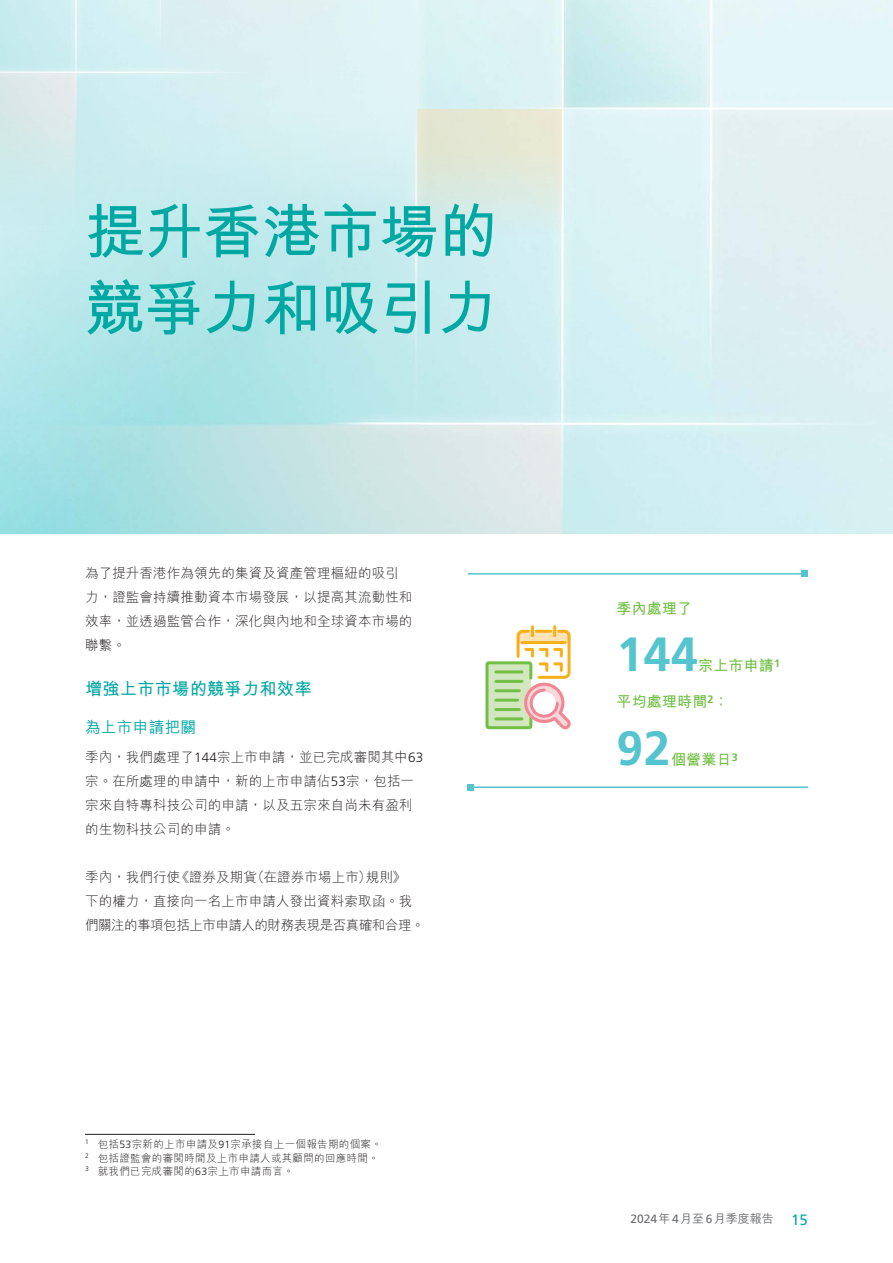
<style>
.page{position:relative;width:893px;height:1263px;background:#fff}
.page>*{position:absolute;margin:0;border:0;box-sizing:border-box;transform-origin:0 0}
.t1{font:700 60px/76.7px "M Hei HK";letter-spacing:-.02em;color:#00a8a3}
.t2{font:700 48px "Frutiger LT Std";color:#54c5cf}
.t3{font:700 17.25px "M Hei HK";letter-spacing:.01em;color:#00a8a3}
.t4{font:500 15.75px "M Hei HK";letter-spacing:.01em;color:#00a8a3}
.t5{font:700 15px "M Hei HK";letter-spacing:.01em;color:#71bf44}
.t6{font:300 13.5px/24px "M Hei HK";letter-spacing:.01em;color:#231f20}
.t7{font:500 12px "M Hei HK";color:#6c6d70}
.t8{font:300 10.5px/13.5px "M Hei HK";letter-spacing:.03em;color:#231f20}
.s1{font-family:"Frutiger LT Std"}
.s2{font-family:"Frutiger LT Std";font-weight:400}
.s3{font-family:"Frutiger LT Std";font-weight:400;font-size:15px;color:#00a8a3}
</style>
<div class="page">
<div style="left:417px;top:109px;width:144px;height:126px;background:linear-gradient(to bottom,#eae6cb,#d2eded)"></div>
<hr style="left:468px;top:573px;width:337px;height:2px;background:#54c5cf">
<svg style="left:802px;top:571px;width:6px;height:6px"></svg>
<hr style="left:471px;top:786px;width:337px;height:2px;background:#54c5cf">
<svg style="left:468px;top:784px;width:6px;height:6px"></svg>
<hr style="left:85px;top:1134px;width:170px;height:1px;background:#231f20">
<svg style="left:485px;top:625px;width:86px;height:105px"></svg>
<h1 class="t1" style="left:85px;top:189px;width:414px">提升香港市場的競爭力和吸引力</h1>
<p class="t6" style="left:85px;top:560px;width:329px">為了提升香港作為領先的集資及資產管理樞紐的吸引力，證監會持續推動資本市場發展，以提高其流動性和效率，並透過監管合作，深化與內地和全球資本市場的聯繫。</p>
<p class="t3" style="left:85px;top:676px;width:228px">增強上市市場的競爭力和效率</p>
<p class="t4" style="left:85px;top:716px;width:113px">為上市申請把關</p>
<p class="t6" style="left:85px;top:744px;width:340px">季內，我們處理了<span class="s1">144</span>宗上市申請，並已完成審閱其中<span class="s1">63</span>宗。在所處理的申請中，新的上市申請佔<span class="s1">53</span>宗，包括一宗來自特專科技公司的申請，以及五宗來自尚未有盈利的生物科技公司的申請。</p>
<p class="t6" style="left:85px;top:864px;width:341px">季內，我們行使《證券及期貨（在證券市場上市）規則》<br>下的權力，直接向一名上市申請人發出資料索取函。我們關注的事項包括上市申請人的財務表現是否真確和合理。</p>
<p class="t8" style="left:85px;top:1137px;width:298px"><sup>1</sup> 包括<span class="s1">53</span>宗新的上市申請及<span class="s1">91</span>宗承接自上一個報告期的個案。<br><sup>2</sup> 包括證監會的審閱時間及上市申請人或其顧問的回應時間。<br><sup>3</sup> 就我們已完成審閱的<span class="s1">63</span>宗上市申請而言。</p>
<p class="t5" style="left:617px;top:598px;width:77px">季內處理了</p>
<h2 class="t2" style="left:617px;top:626px;width:83px">144</h2>
<p class="t5" style="left:698px;top:654px;width:83px">宗上市申請<sup>1</sup></p>
<p class="t5" style="left:617px;top:690px;width:114px">平均處理時間<sup>2</sup>：</p>
<h2 class="t2" style="left:617px;top:720px;width:55px">92</h2>
<p class="t5" style="left:671px;top:748px;width:68px">個營業日<sup>3</sup></p>
<p class="t7" style="left:630px;top:1210px;width:179px"><span class="s2">2024</span>年<span class="s2">4</span>月至<span class="s2">6</span>月季度報告 <span class="s3">15</span></p>
</div>
